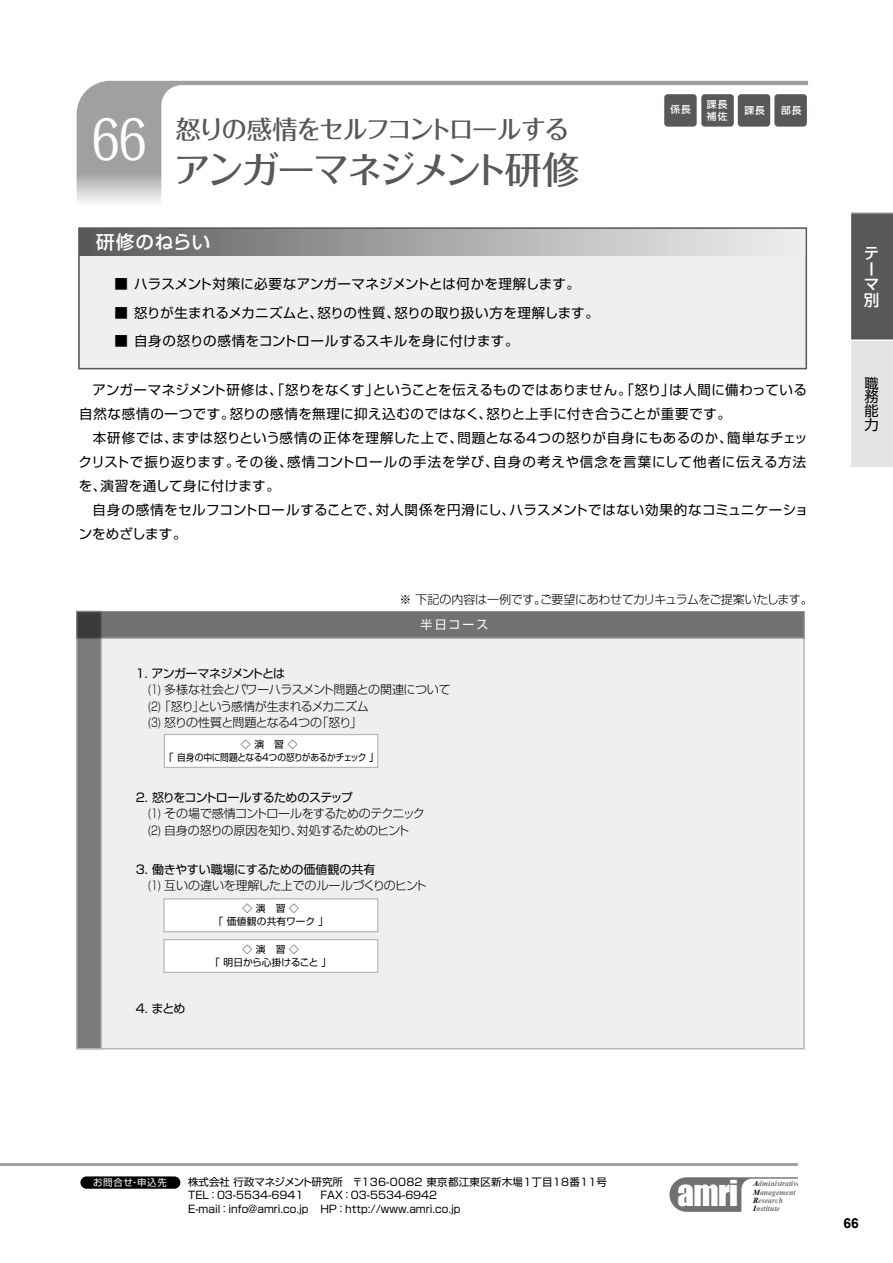
<style>
.page{position:relative;width:893px;height:1263px;background:#fff}
.page>*{position:absolute;margin:0;border:0;box-sizing:border-box;transform-origin:0 0}
.t1{font:500 37.5px "Folk Pro";letter-spacing:-.105em;color:#595757}
.t2{font:32.85px "Impact";color:#fff}
.t3{font:500 25.5px "Folk Pro";letter-spacing:-.09em;color:#595757}
.t4{font:500 18.6px "Shin Go Pro";letter-spacing:.05em;color:#fff}
.t5{font:500 15.6px/15.6px "UD Shin Go Pro";color:#fff}
.t6{font:14.25px/14px "UD Shin Go Pro";color:#000;text-align:justify}
.t7{font:700 13.8px "Arial";color:#000}
.t8{font:13.5px/24px "Shin Go Pro";letter-spacing:.03em;color:#000}
.t9{font:13.5px "Shin Go Pro";letter-spacing:.01em;color:#000}
.t10{font:300 12px/16.5px "Shin Go Pro";letter-spacing:-.035em;color:#000;scale:.75 1}
.t11{font:300 12px/16.5px "Shin Go Pro";letter-spacing:-.055em;color:#000;scale:.75 1}
.t12{font:300 12px "Shin Go Pro";letter-spacing:-.035em;color:#000}
.t13{font:12px "Shin Go Pro";letter-spacing:-.05em;color:#000}
.t14{font:12px "Shin Go Pro";letter-spacing:-.015em;color:#000}
.t15{font:12px "Shin Go Pro";letter-spacing:-.07em;color:#000}
.t16{font:12px "Shin Go Pro";letter-spacing:.17em;color:#fff}
.t17{font:10.5px/13.5px "Shin Go Pro";color:#000}
.t18{font:9.75px/13.4px "Shin Go Pro";letter-spacing:-.045em;color:#000;text-align:center}
.t19{font:9.75px/13.4px "Shin Go Pro";letter-spacing:-.02em;color:#000;text-align:center}
.t20{font:9.75px/13.4px "Shin Go Pro";letter-spacing:.025em;color:#000;text-align:center}
.t21{font:500 9.75px/11.7px "Shin Go Pro";letter-spacing:.1em;color:#fff}
.t22{font:9.45px "Shin Go Pro";letter-spacing:.075em;color:#fff}
.t23{font:italic 700 7.8px/8.2px "Times New Roman";color:#717071}
.s1{font-size:52.5px;color:#fff}
.s2{color:#000}
</style>
<div class="page">
<div style="left:77px;top:612px;width:727px;height:437px;background:#efefef"></div>
<div style="left:77px;top:611px;width:24px;height:438px;background:#7b7a7b"></div>
<div style="left:76px;top:611px;width:26px;height:438px;border:1px solid #b5b6b6"></div>
<div style="left:77px;top:612px;width:727px;height:26px;background:#737273"></div>
<div style="left:76px;top:611px;width:729px;height:28px;border:1px solid #b5b6b6"></div>
<svg style="left:77px;top:81px;width:731px;height:213px"></svg>
<div style="left:79px;top:228px;width:727px;height:141px;background:#efefef"></div>
<div style="left:79px;top:228px;width:727px;height:28px;background:linear-gradient(to right,#5d5c5c,#f2f3f3)"></div>
<div style="left:78px;top:227px;width:729px;height:142px;border:1px solid #595757"></div>
<div style="left:164px;top:734px;width:214px;height:33px;background:#fff"></div>
<div style="left:164px;top:734px;width:214px;height:34px;border:1px solid #b5b6b6"></div>
<div style="left:164px;top:899px;width:214px;height:33px;background:#fff"></div>
<div style="left:163px;top:898px;width:215px;height:34px;border:1px solid #b5b6b6"></div>
<div style="left:164px;top:939px;width:214px;height:33px;background:#fff"></div>
<div style="left:163px;top:939px;width:215px;height:34px;border:1px solid #b5b6b6"></div>
<div style="left:701px;top:94px;width:33px;height:33px;background:#595757;border-radius:3px"></div>
<div style="left:738px;top:94px;width:32px;height:33px;background:#595757;border-radius:3px"></div>
<div style="left:774px;top:94px;width:33px;height:33px;background:#595757;border-radius:3px"></div>
<div style="left:664px;top:94px;width:33px;height:33px;background:#595757;border-radius:3px"></div>
<svg style="left:851px;top:213px;width:42px;height:254px;background:#a09f9f"></svg>
<svg style="left:669px;top:1177px;width:128px;height:35px"></svg>
<hr style="left:0;top:1163px;width:797px;height:3px;background:#9fa0a0">
<div style="left:80px;top:1176px;width:100px;height:13px;background:#000;border-radius:6px"></div>
<h3 class="t3" style="left:92px;top:107px;width:479px"><span class="s1">66</span> 怒りの感情をセルフコントロールする</h3>
<h1 class="t1" style="left:173px;top:138px;width:408px">アンガーマネジメント研修</h1>
<h3 class="t4" style="left:96px;top:227px;width:116px">研修のねらい</h3>
<p class="t8" style="left:115px;top:270px;width:467px">■ ハラスメント対策に必要なアンガーマネジメントとは何かを理解します。</p>
<p class="t9" style="left:115px;top:301px;width:486px">■ 怒りが生まれるメカニズムと、怒りの性質、怒りの取り扱い方を理解します。</p>
<p class="t8" style="left:115px;top:327px;width:405px">■ 自身の怒りの感情をコントロールするスキルを身に付けます。</p>
<p class="t21" style="left:707px;top:97px;width:22px">課長補佐</p>
<p class="t21" style="left:670px;top:102px;width:22px">係長</p>
<p class="t21" style="left:744px;top:103px;width:22px">課長</p>
<p class="t21" style="left:781px;top:103px;width:22px">部長</p>
<p class="t8" style="left:79px;top:376px;width:729px;text-indent:13px">アンガーマネジメント研修は、「怒りをなくす」ということを伝えるものではありません。「怒り」は人間に備わっている自然な感情の一つです。怒りの感情を無理に抑え込むのではなく、怒りと上手に付き合うことが重要です。</p>
<p class="t8" style="left:79px;top:424px;width:731px;text-align:justify;text-indent:14px">本研修では、まずは怒りという感情の正体を理解した上で、問題となる４つの怒りが自身にもあるのか、簡単なチェックリストで振り返ります。その後、感情コントロールの手法を学び、自身の考えや信念を言葉にして他者に伝える方法を、演習を通して身に付けます。</p>
<p class="t8" style="left:79px;top:496px;width:731px;text-indent:14px">自身の感情をセルフコントロールすることで、対人関係を円滑にし、ハラスメントではない効果的なコミュニケーションをめざします。</p>
<p class="t12" style="left:400px;top:590px;width:415px">※ 下記の内容は一例です。ご要望にあわせてカリキュラムをご提案いたします。</p>
<p class="t16" style="left:421px;top:615px;width:70px">半日コース</p>
<p class="t15" style="left:134px;top:663px;width:153px">１．アンガーマネジメントとは</p>
<p class="t11" style="left:136px;top:680px;width:421px">　 (1) 多様な社会とパワーハラスメント問題との関連について　 (2) 「怒り」という感情が生まれるメカニズム<br>　 (3) 怒りの性質と問題となる４つの「怒り」</p>
<p class="t18" style="left:164px;top:736px;width:217px">◇ 演　習 ◇<br>「 自身の中に問題となる4つの怒りがあるかチェック」</p>
<p class="t13" style="left:136px;top:787px;width:218px">2．怒りをコントロールするためのステップ</p>
<p class="t10" style="left:136px;top:804px;width:387px">　 (1) その場で感情コントロールをするためのテクニック　 (2) 自身の怒りの原因を知り、対処するためのヒント</p>
<p class="t14" style="left:136px;top:859px;width:241px">3．働きやすい職場にするための価値観の共有</p>
<p class="t10" style="left:136px;top:876px;width:390px">　 (1) 互いの違いを理解した上でのルールづくりのヒント</p>
<p class="t13" style="left:136px;top:998px;width:51px">4．まとめ</p>
<p class="t20" style="left:213px;top:900px;width:116px">◇ 演　習 ◇<br>「 価値観の共有ワーク 」</p>
<p class="t19" style="left:210px;top:941px;width:123px">◇ 演　習 ◇<br>「 明日から心掛けること 」</p>
<p class="t5" style="left:864px;top:245px;width:16px">テーマ別</p>
<p class="t6" style="left:865px;top:376px;width:16px">職務能力</p>
<p class="t22" style="left:93px;top:1175px;width:75px">お問合せ・申込先</p>
<p class="t17" style="left:188px;top:1174px;width:420px">株式会社 行政マネジメント研究所 〒136-0082 東京都江東区新木場１丁目18番11号<br>TEL：03-5534-6941</p>
<p class="t17" style="left:188px;top:1187px;width:274px;text-indent:132px">FAX：03-5534-6942<br>E-mail：info@amri.co.jp HP：http://www.amri.co.jp</p>
<h2 class="t2" style="left:678px;top:1168px;width:62px">AMRI</h2>
<p class="t23" style="left:753px;top:1179px;width:49px"><span class="s2">A</span>dministrative<br><span class="s2">M</span>anagement<br><span class="s2">R</span>esearch<br><span class="s2">I</span>nstitute</p>
<p class="t7" style="left:844px;top:1213px;width:17px">66</p>
</div>
